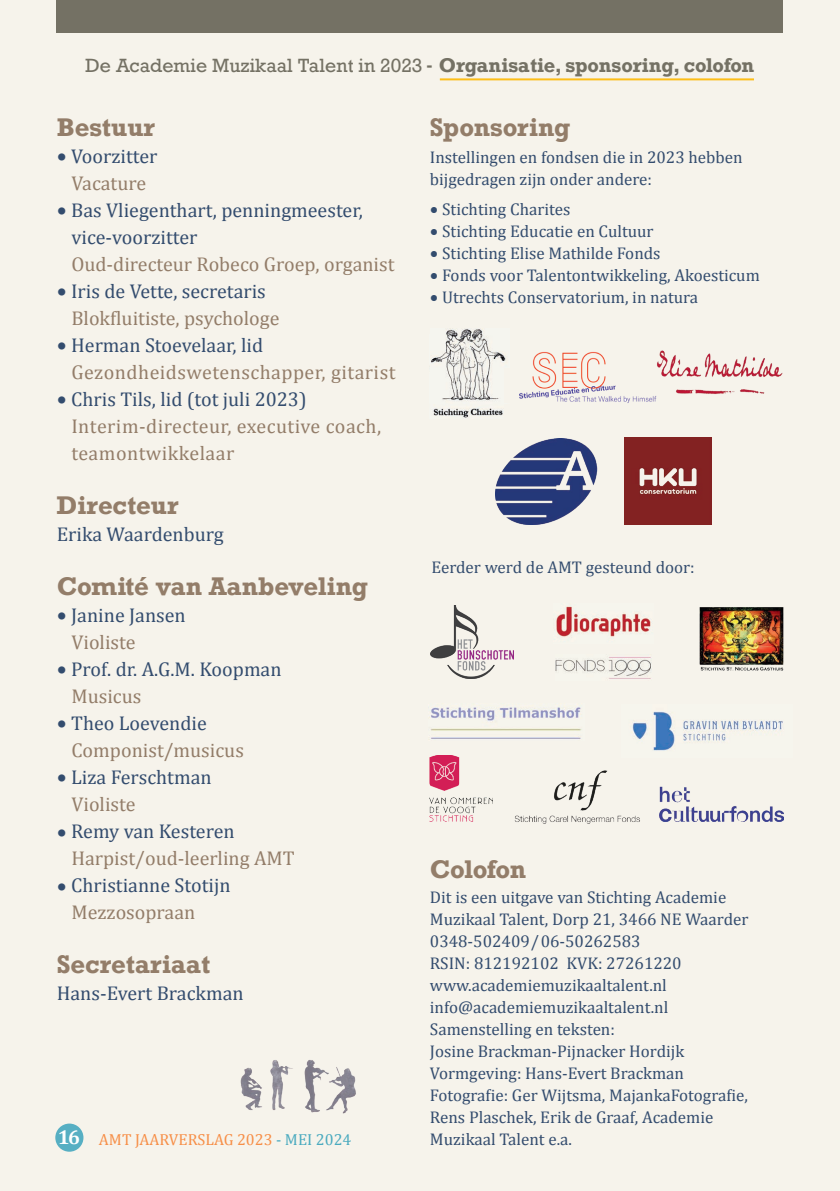
<style>
.page{position:relative;width:840px;height:1191px;background:#fff}
.page>*{position:absolute;margin:0;border:0;box-sizing:border-box;transform-origin:0 0}
.t1{font:700 24px "Rockwell";color:#937d69}
.t2{font:700 24px "Rockwell";letter-spacing:-.02em;color:#937d69}
.t3{font:20px/27px "Cambria";color:#334c6e}
.t4{font:20px/27px "Cambria";color:#937d69}
.t5{font:20px/27px "Cambria";letter-spacing:.025em;color:#937d69}
.t6{font:18px "Rockwell";color:#747164}
.t7{font:17px/22px "Cambria";color:#334c6e}
.t8{font:16px "Cambria";color:#f68f48}
.s1{font-family:"Cambria";font-weight:700;font-size:20px}
.s2{font-weight:700;font-size:18.8px}
.s3{font-family:"DIN Alternate";font-weight:700}
.s4{color:#937d69}
.s5{font-family:"DIN Alternate";font-weight:700;color:#334c6e}
.s6{color:#334c6e}
.s7{font-weight:700;font-size:20px;color:#fff}
.s8{color:#4aaabf}
</style>
<div class="page">
<div style="left:0;top:0;width:839px;height:1191px;background:#f6f3eb"></div>
<div style="left:55px;top:1123px;width:28px;height:28px;background:#57afc3;border-radius:50%"></div>
<div style="left:57px;top:0;width:725px;height:32px;background:#747164"></div>
<hr style="left:439px;top:78px;width:314px;height:2px;background:#fdbe18">
<img style="left:240px;top:1061px;width:33px;height:49px">
<img style="left:273px;top:1060px;width:83px;height:54px">
<img style="left:519px;top:352px;width:137px;height:51px">
<img style="left:699px;top:607px;width:85px;height:62px">
<img style="left:699px;top:664px;width:83px;height:7px">
<img style="left:651px;top:350px;width:132px;height:50px">
<img style="left:433px;top:408px;width:70px;height:10px">
<img style="left:431px;top:329px;width:75px;height:72px">
<div style="left:503px;top:368px;width:15px;height:35px;background:#f6f3eb"></div>
<img style="left:429px;top:707px;width:152px;height:32px">
<img style="left:632px;top:711px;width:151px;height:40px">
<img style="left:659px;top:786px;width:124px;height:35px">
<img style="left:429px;top:755px;width:63px;height:66px">
<img style="left:554px;top:606px;width:97px;height:31px">
<img style="left:554px;top:770px;width:54px;height:34px">
<img style="left:514px;top:804px;width:125px;height:20px">
<img style="left:555px;top:657px;width:96px;height:22px">
<img style="left:430px;top:605px;width:83px;height:74px">
<img style="left:495px;top:439px;width:102px;height:86px">
<img style="left:624px;top:438px;width:87px;height:86px">
<div style="left:696px;top:787px;width:86px;height:14px;background:#f6f3eb"></div>
<p class="t6" style="left:85px;top:55px;width:670px">De Academie Muzikaal Talent in 2023 <span class="s1">-</span> <span class="s2">Organisatie, sponsoring, colofon</span></p>
<p class="t1" style="left:57px;top:112px;width:100px">Bestuur</p>
<p class="t3" style="left:57px;top:143px;width:102px"><span class="s3">•</span> Voorzitter</p>
<p class="t4" style="left:71px;top:170px;width:76px">Vacature</p>
<p class="t3" style="left:71px;top:197px;width:293px;text-indent:-15px"><span class="s3">•</span> Bas Vliegenthart, penningmeester, vice-voorzitter</p>
<p class="t4" style="left:71px;top:251px;width:324px">Oud-directeur Robeco Groep, organist</p>
<p class="t3" style="left:57px;top:278px;width:210px"><span class="s3">•</span> Iris de Vette, secretaris</p>
<p class="t4" style="left:71px;top:305px;width:210px">Blokfluitiste, psychologe</p>
<p class="t3" style="left:57px;top:332px;width:208px"><span class="s3">•</span> Herman Stoevelaar, lid</p>
<p class="t5" style="left:71px;top:359px;width:325px">Gezondheidswetenschapper, gitarist</p>
<p class="t3" style="left:57px;top:386px;width:251px"><span class="s3">•</span> Chris Tils, lid (tot juli 2023)</p>
<p class="t5" style="left:71px;top:413px;width:311px">Interim-directeur, executive coach, teamontwikkelaar</p>
<p class="t1" style="left:57px;top:490px;width:123px">Directeur</p>
<p class="t3" style="left:57px;top:521px;width:168px">Erika Waardenburg</p>
<p class="t1" style="left:57px;top:571px;width:312px">Comité van Aanbeveling</p>
<p class="t3" style="left:71px;top:602px;width:116px;text-indent:-15px"><span class="s3">•</span> Janine Jansen<br><span class="s4">Violiste</span></p>
<p class="t3" style="left:71px;top:656px;width:212px;text-indent:-15px"><span class="s3">•</span> Prof. dr. A.G.M. Koopman<br><span class="s4">Musicus</span></p>
<p class="t4" style="left:71px;top:710px;width:174px;text-indent:-15px"><span class="s5">•</span> <span class="s6">Theo Loevendie<br></span>Componist/musicus</p>
<p class="t3" style="left:71px;top:764px;width:142px;text-indent:-15px"><span class="s3">•</span> Liza Ferschtman<br><span class="s4">Violiste</span></p>
<p class="t4" style="left:71px;top:818px;width:225px;text-indent:-15px"><span class="s5">•</span> <span class="s6">Remy van Kesteren<br></span>Harpist/oud-leerling AMT</p>
<p class="t3" style="left:71px;top:872px;width:161px;text-indent:-15px"><span class="s3">•</span> Christianne Stotijn<br><span class="s4">Mezzosopraan</span></p>
<p class="t1" style="left:57px;top:949px;width:155px">Secretariaat</p>
<p class="t3" style="left:57px;top:980px;width:188px">Hans-Evert Brackman</p>
<p class="t8" style="left:58px;top:1129px;width:295px"><span class="s7">16</span> AMT JAARVERSLAG 2023 <span class="s8">- MEI 2024</span></p>
<p class="t1" style="left:429px;top:112px;width:142px">Sponsoring</p>
<p class="t7" style="left:429px;top:146px;width:314px">Instellingen en fondsen die in 2023 hebben bijgedragen zijn onder andere:</p>
<p class="t7" style="left:429px;top:198px;width:142px"><span class="s3">•</span> Stichting Charites</p>
<p class="t7" style="left:429px;top:220px;width:225px"><span class="s3">•</span> Stichting Educatie en Cultuur</p>
<p class="t7" style="left:429px;top:242px;width:232px"><span class="s3">•</span> Stichting Elise Mathilde Fonds</p>
<p class="t7" style="left:429px;top:264px;width:331px"><span class="s3">•</span> Fonds voor Talentontwikkeling, Akoesticum</p>
<p class="t7" style="left:429px;top:286px;width:270px"><span class="s3">•</span> Utrechts Conservatorium, in natura</p>
<p class="t7" style="left:431px;top:556px;width:265px">Eerder werd de AMT gesteund door:</p>
<p class="t2" style="left:429px;top:853px;width:98px">Colofon</p>
<p class="t7" style="left:429px;top:886px;width:320px">Dit is een uitgave van Stichting Academie<br>Muzikaal Talent, Dorp 21, 3466 NE Waarder</p>
<p class="t7" style="left:429px;top:930px;width:212px">0348-502409/06-50262583</p>
<p class="t7" style="left:429px;top:952px;width:253px">RSIN: 812192102 KVK: 27261220</p>
<p class="t7" style="left:429px;top:974px;width:240px">www.academiemuzikaaltalent.nl info@academiemuzikaaltalent.nl</p>
<p class="t7" style="left:429px;top:1018px;width:186px">Samenstelling en teksten:</p>
<p class="t7" style="left:429px;top:1040px;width:256px">Josine Brackman-Pijnacker Hordijk</p>
<p class="t7" style="left:429px;top:1062px;width:255px">Vormgeving: Hans-Evert Brackman</p>
<p class="t7" style="left:429px;top:1084px;width:319px">Fotografie: Ger Wijtsma, MajankaFotografie,<br>Rens Plaschek, Erik de Graaf, Academie<br>Muzikaal Talent e.a.</p>
</div>
